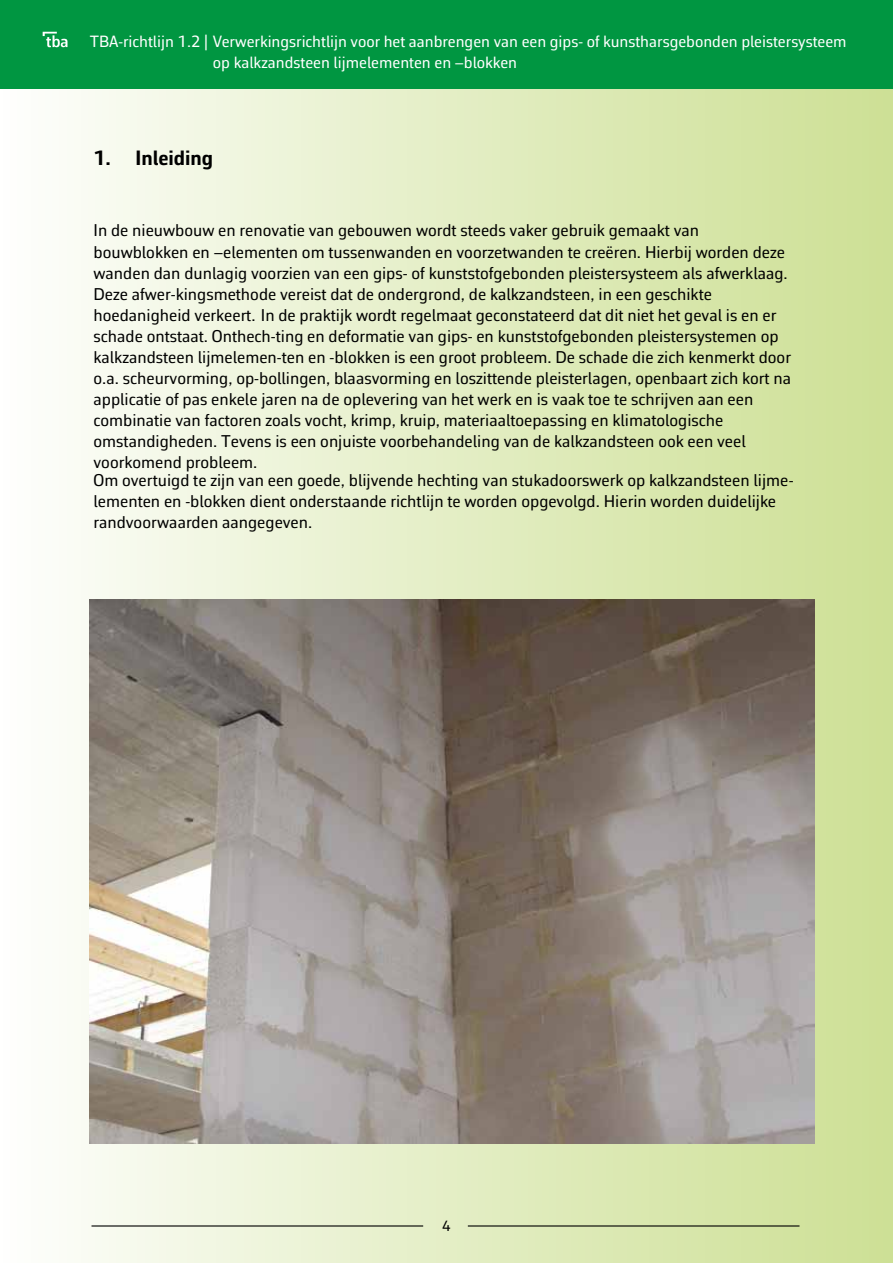
<style>
.page{position:relative;width:893px;height:1263px;background:#fff}
.page>*{position:absolute;margin:0;border:0;box-sizing:border-box;transform-origin:0 0}
.t1{font:700 21px "Corbeau Pro";color:#000}
.t2{font:17.25px/21px "Corbeau Pro";color:#000}
.t3{font:16.5px/21px "Corbeau Pro";color:#fff}
.t4{font:15px "Corbeau Pro";color:#000}
</style>
<div class="page">
<div style="left:0;top:0;width:893px;height:1263px;background:linear-gradient(to right,#fcfefb,#cbde92)"></div>
<div style="left:0;top:0;width:893px;height:88px;background:#009641"></div>
<svg style="left:43px;top:32px;width:24px;height:15px"></svg>
<hr style="left:92px;top:1225px;width:331px;height:1px;background:#000">
<hr style="left:468px;top:1225px;width:331px;height:1px;background:#000">
<img style="left:90px;top:600px;width:724px;height:543px">
<p class="t3" style="left:213px;top:30px;width:635px;text-indent:-123px">TBA-richtlijn 1.2 | Verwerkingsrichtlijn voor het aanbrengen van een gips- of kunstharsgebonden pleistersysteem op kalkzandsteen lijmelementen en –blokken</p>
<p class="t1" style="left:94px;top:143px;width:121px">1. Inleiding</p>
<p class="t2" style="left:94px;top:220px;width:699px">In de nieuwbouw en renovatie van gebouwen wordt steeds vaker gebruik gemaakt van bouwblokken en –elementen om tussenwanden en voorzetwanden te creëren. Hierbij worden deze wanden dan dunlagig voorzien van een gips- of kunststofgebonden pleistersysteem als afwerklaag.<br>Deze afwer-kingsmethode vereist dat de ondergrond, de kalkzandsteen, in een geschikte hoedanigheid verkeert. In de praktijk wordt regelmaat geconstateerd dat dit niet het geval is en er schade ontstaat. Onthech-ting en deformatie van gips- en kunststofgebonden pleistersystemen op kalkzandsteen lijmelemen-ten en -blokken is een groot probleem. De schade die zich kenmerkt door o.a. scheurvorming, op-bollingen, blaasvorming en loszittende pleisterlagen, openbaart zich kort na applicatie of pas enkele jaren na de oplevering van het werk en is vaak toe te schrijven aan een combinatie van factoren zoals vocht, krimp, kruip, materiaaltoepassing en klimatologische omstandigheden. Tevens is een onjuiste voorbehandeling van de kalkzandsteen ook een veel voorkomend probleem.</p>
<p class="t2" style="left:94px;top:469px;width:702px">Om overtuigd te zijn van een goede, blijvende hechting van stukadoorswerk op kalkzandsteen lijme&shy;lementen en -blokken dient onderstaande richtlijn te worden opgevolgd. Hierin worden duidelijke randvoorwaarden aangegeven.</p>
<p class="t4" style="left:442px;top:1216px;width:10px">4</p>
</div>
